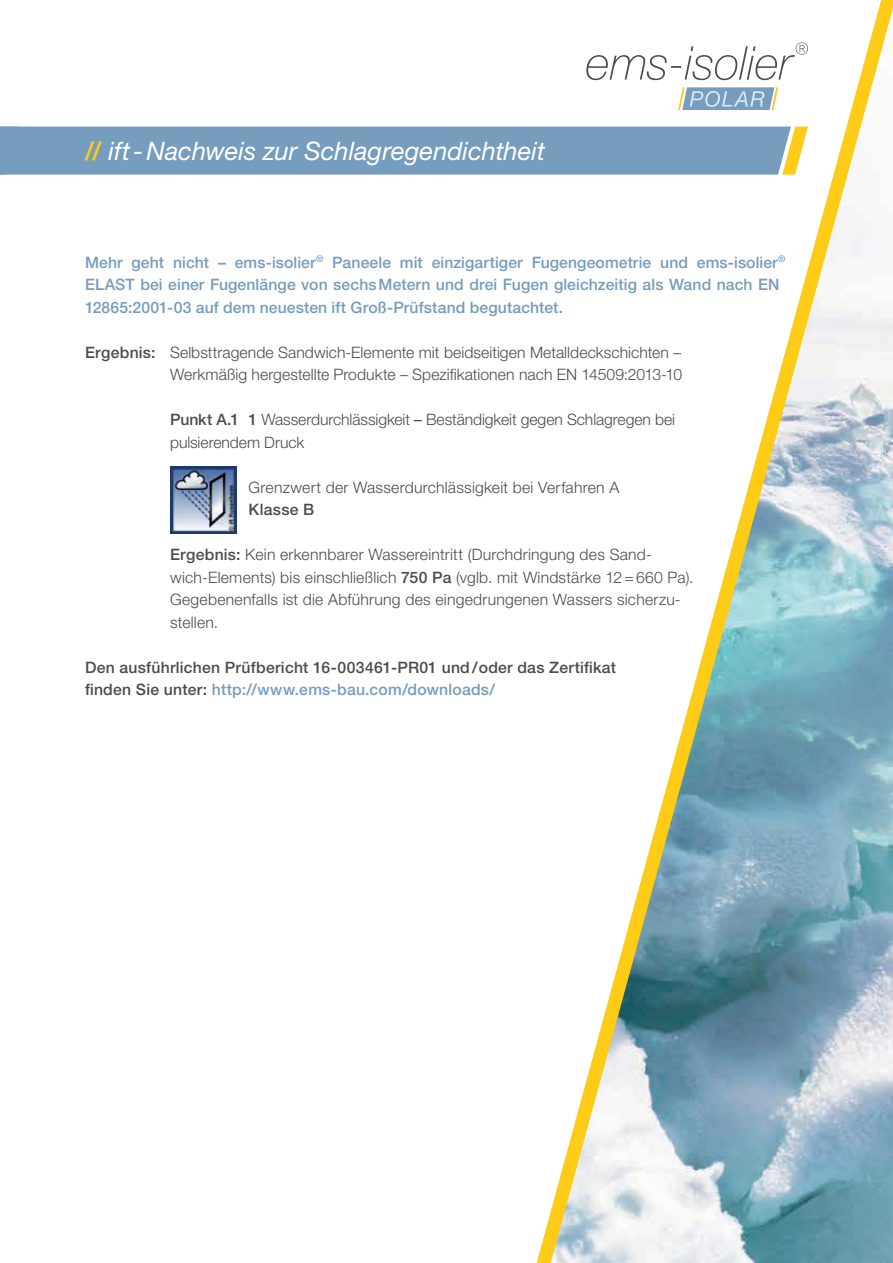
<style>
.page{position:relative;width:893px;height:1263px;background:#fff}
.page>*{position:absolute;margin:0;border:0;box-sizing:border-box;transform-origin:0 0}
.t1{font:italic 25.5px "Helvetica Neue LT Pro";color:#fff}
.t2{font:300 15.75px/22.5px "Helvetica Neue LT Pro";letter-spacing:.01em;color:#4b4c4d}
.t3{font:500 15.75px/22.5px "Helvetica Neue LT Pro";letter-spacing:.005em;color:#769cbe}
.t4{font:500 15.75px/22.5px "Helvetica Neue LT Pro";letter-spacing:.015em;color:#4b4c4d}
.s1{font-weight:500;font-style:normal;color:#fecb17}
.s2{font-weight:500}
.s3{font-weight:400;font-style:italic}
.s4{color:#769cbe}
</style>
<div class="page">
<div style="left:0;top:127px;width:537px;height:48px;background:#769cbe"></div>
<img style="left:170px;top:467px;width:66px;height:66px">
<svg style="left:537px;top:0;width:356px;height:1263px"></svg>
<h1 class="t1" style="left:85px;top:135px;width:461px"><span class="s1">//</span> ift - Nachweis zur Schlagregendichtheit</h1>
<p class="t3" style="left:85px;top:251px;width:702px">Mehr geht nicht – ems-isolier<sup>®</sup> Paneele mit einzigartiger Fugengeometrie und ems-isolier<sup>®<br></sup>ELAST bei einer Fugenlänge von sechs Metern und drei Fugen gleichzeitig als Wand nach EN<br>12865:2001-03 auf dem neuesten ift Groß-Prüfstand begutachtet.</p>
<p class="t2" style="left:85px;top:340px;width:599px;text-align:right"><span class="s2">Ergebnis:</span> Selbsttragende Sandwich-Elemente mit beidseitigen Metalldeckschichten –<br>Werkmäßig hergestellte Produkte – Spezifikationen nach EN 14509:2013-10</p>
<p class="t2" style="left:170px;top:408px;width:507px"><span class="s2">Punkt A.1 1</span> Wasserdurchlässigkeit <span class="s3">–</span> Beständigkeit gegen Schlagregen bei pulsierendem Druck</p>
<p class="t2" style="left:249px;top:475px;width:372px">Grenzwert der Wasserdurchlässigkeit bei Verfahren A</p>
<p class="t4" style="left:249px;top:498px;width:67px">Klasse B</p>
<p class="t2" style="left:170px;top:543px;width:525px"><span class="s2">Ergebnis:</span> Kein erkennbarer Wassereintritt (Durchdringung des Sand&shy;wich-Elements) bis einschließlich <span class="s2">750 Pa</span> (vglb. mit Windstärke 12 = 660 Pa).<br>Gegebenenfalls ist die Abführung des eingedrungenen Wassers sicherzu&shy;stellen.</p>
<p class="t4" style="left:85px;top:656px;width:533px">Den ausführlichen Prüfbericht 16-003461-PR01 und / oder das Zertifikat finden Sie unter: <span class="s4">http://www.ems-bau.com/downloads/</span></p>
</div>
